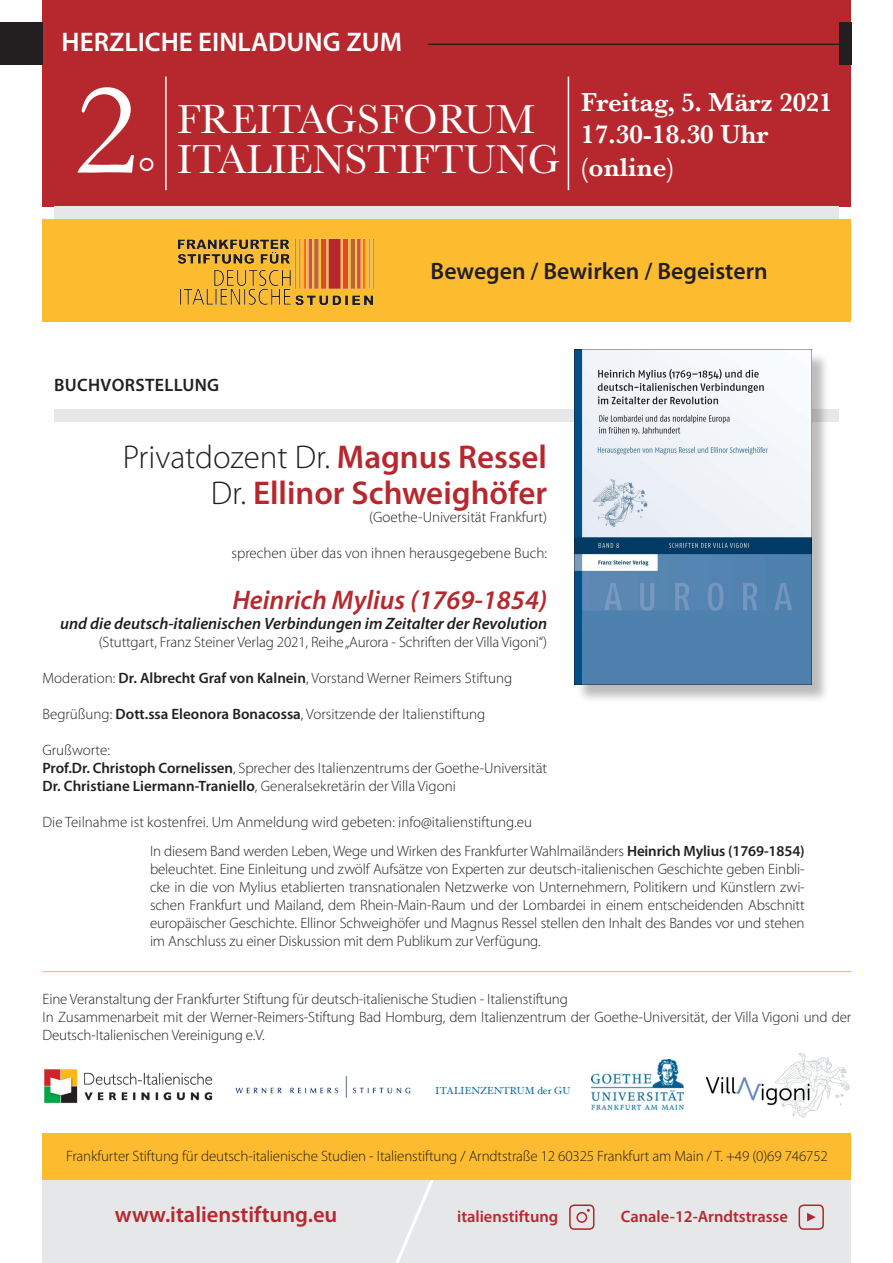
<style>
.page{position:relative;width:893px;height:1263px;background:#fff}
.page>*{position:absolute;margin:0;border:0;box-sizing:border-box;transform-origin:0 0}
.t1{font:135px "Garamond";color:#fff}
.t2{font:45px "Garamond";color:#fff}
.t3{font:42px "Baskerville";color:#fff}
.t4{font:300 33px "Myriad Pro";color:#231f20}
.t5{font:600 33px "Myriad Pro";color:#b7282e}
.t6{font:600 27px "Baskerville";letter-spacing:-.01em;color:#fff}
.t7{font:italic 600 27px "Myriad Pro";color:#b7282e}
.t8{font:600 27px "Myriad Pro";color:#fff}
.t9{font:600 23.7px "Myriad Pro";color:#231f20}
.t10{font:600 22.5px "Myriad Pro";color:#b7282e}
.t11{font:600 18px "Myriad Pro";letter-spacing:.02em;color:#231f20}
.t12{font:italic 600 16.5px "Myriad Pro";color:#231f20}
.t13{font:600 16.5px "Myriad Pro";color:#b7282e}
.t14{font:300 15px/18px "Myriad Pro";letter-spacing:-.01em;color:#231f20;text-align:justify}
.t15{font:10.2px "Hoefler Text";color:#096b9c}
.s1{font-weight:600;color:#b7282e}
.s2{font-weight:300;color:#231f20}
.s3{font-weight:600}
</style>
<div class="page">
<div style="left:43px;top:1180px;width:808px;height:83px;background:#e6e7e9"></div>
<svg style="left:396px;top:1180px;width:38px;height:83px"></svg>
<div style="left:43px;top:0;width:808px;height:207px;background:#b7282e"></div>
<div style="left:43px;top:219px;width:808px;height:102px;background:#fdbc30"></div>
<img style="left:177px;top:238px;width:197px;height:68px">
<div style="left:43px;top:1133px;width:808px;height:47px;background:#fdbc30"></div>
<div style="left:569px;top:1204px;width:25px;height:26px;border:2px solid #b42529;border-radius:4px"></div>
<div style="left:576px;top:1212px;width:11px;height:11px;border:2px solid #b42529;border-radius:50%"></div>
<div style="left:799px;top:1204px;width:25px;height:26px;border:2px solid #b42529;border-radius:4px"></div>
<svg style="left:807px;top:1213px;width:9px;height:8px"></svg>
<div style="left:54px;top:207px;width:785px;height:12px;background:#e6e7e9"></div>
<div style="left:54px;top:409px;width:785px;height:12px;background:#e6e7e9"></div>
<div style="left:576px;top:352px;width:254px;height:351px;background:#231f20;opacity:.3"></div>
<img style="left:574px;top:350px;width:237px;height:334px">
<hr style="left:428px;top:44px;width:411px;height:1px;background:#231f20">
<div style="left:0;top:22px;width:43px;height:42px;background:#231f20"></div>
<div style="left:839px;top:22px;width:12px;height:42px;background:#231f20"></div>
<hr style="left:43px;top:971px;width:808px;height:1px;background:#fdbc30">
<img style="left:44px;top:1069px;width:169px;height:35px">
<hr style="left:568px;top:77px;width:1px;height:113px;background:#fff">
<hr style="left:165px;top:77px;width:2px;height:113px;background:#fff">
<img style="left:592px;top:1060px;width:92px;height:50px">
<img style="left:706px;top:1053px;width:144px;height:65px">
<img style="left:235px;top:1076px;width:176px;height:22px">
<p class="t8" style="left:62px;top:25px;width:342px">HERZLICHE EINLADUNG ZUM</p>
<p class="t1" style="left:74px;top:50px;width:65px">2</p>
<p class="t2" style="left:138px;top:147px;width:19px">°</p>
<p class="t3" style="left:177px;top:93px;width:359px">FREITAGSFORUM</p>
<p class="t3" style="left:177px;top:132px;width:384px">ITALIENSTIFTUNG</p>
<p class="t6" style="left:581px;top:83px;width:253px">Freitag, 5. März 2021</p>
<p class="t6" style="left:581px;top:116px;width:189px">17.30-18.30 Uhr</p>
<p class="t6" style="left:581px;top:148px;width:94px">(online)</p>
<p class="t11" style="left:54px;top:373px;width:167px">BUCHVORSTELLUNG</p>
<p class="t9" style="left:431px;top:256px;width:339px">Bewegen / Bewirken / Begeistern</p>
<p class="t4" style="left:123px;top:438px;width:426px">Privatdozent Dr. <span class="s1">Magnus Ressel</span></p>
<p class="t5" style="left:211px;top:472px;width:338px"><span class="s2">Dr.</span> Ellinor Schweighöfer</p>
<p class="t14" style="left:369px;top:508px;width:179px">(Goethe-Universität Frankfurt)</p>
<p class="t14" style="left:231px;top:544px;width:317px">sprechen über das von ihnen herausgegebene Buch:</p>
<p class="t7" style="left:232px;top:583px;width:316px">Heinrich Mylius (1769-1854)</p>
<p class="t12" style="left:60px;top:613px;width:488px">und die deutsch-italienischen Verbindungen im Zeitalter der Revolution</p>
<p class="t14" style="left:99px;top:632px;width:450px">(Stuttgart, Franz Steiner Verlag 2021, Reihe „Aurora - Schriften der Villa Vigoni“)</p>
<p class="t14" style="left:43px;top:668px;width:471px">Moderation: <span class="s3">Dr. Albrecht Graf von Kalnein</span>, Vorstand Werner Reimers Stiftung</p>
<p class="t14" style="left:43px;top:704px;width:444px">Begrüßung: <span class="s3">Dott.ssa Eleonora Bonacossa</span>, Vorsitzende der Italienstiftung</p>
<p class="t14" style="left:43px;top:740px;width:69px">Grußworte:</p>
<p class="t14" style="left:43px;top:758px;width:506px"><span class="s3">Prof.Dr. Christoph Cornelissen</span>, Sprecher des Italienzentrums der Goethe-Universität</p>
<p class="t14" style="left:43px;top:776px;width:415px"><span class="s3">Dr. Christiane Liermann-Traniello</span>, Generalsekretärin der Villa Vigoni</p>
<p class="t14" style="left:43px;top:812px;width:491px">Die Teilnahme ist kostenfrei. Um Anmeldung wird gebeten: info@italienstiftung.eu</p>
<p class="t14" style="left:150px;top:842px;width:656px">In diesem Band werden Leben, Wege und Wirken des Frankfurter Wahlmailänders <span class="s3">Heinrich Mylius (1769-1854) </span>beleuchtet. Eine Einleitung und zwölf Aufsätze von Experten zur deutsch-italienischen Geschichte geben Einbli&shy;cke in die von Mylius etablierten transnationalen Netzwerke von Unternehmern, Politikern und Künstlern zwi&shy;schen Frankfurt und Mailand, dem Rhein-Main-Raum und der Lombardei in einem entscheidenden Abschnitt europäischer Geschichte. Ellinor Schweighöfer und Magnus Ressel stellen den Inhalt des Bandes vor und stehen im Anschluss zu einer Diskussion mit dem Publikum zur Verfügung.</p>
<p class="t14" style="left:43px;top:990px;width:527px">Eine Veranstaltung der Frankfurter Stiftung für deutsch-italienische Studien - Italienstiftung</p>
<p class="t14" style="left:43px;top:1008px;width:810px">In Zusammenarbeit mit der Werner-Reimers-Stiftung Bad Homburg, dem Italienzentrum der Goethe-Universität, der Villa Vigoni und der<br>Deutsch-Italienischen Vereinigung e.V.</p>
<p class="t15" style="left:435px;top:1084px;width:137px">ITALIENZENTRUM der GU</p>
<p class="t14" style="left:66px;top:1147px;width:763px">Frankfurter Stiftung für deutsch-italienische Studien - Italienstiftung / Arndtstraße 12 60325 Frankfurt am Main / T. +49 (0)69 746752</p>
<p class="t10" style="left:115px;top:1200px;width:224px">www.italienstiftung.eu</p>
<p class="t13" style="left:457px;top:1206px;width:103px">italienstiftung</p>
<p class="t13" style="left:621px;top:1206px;width:169px">Canale-12-Arndtstrasse</p>
</div>
